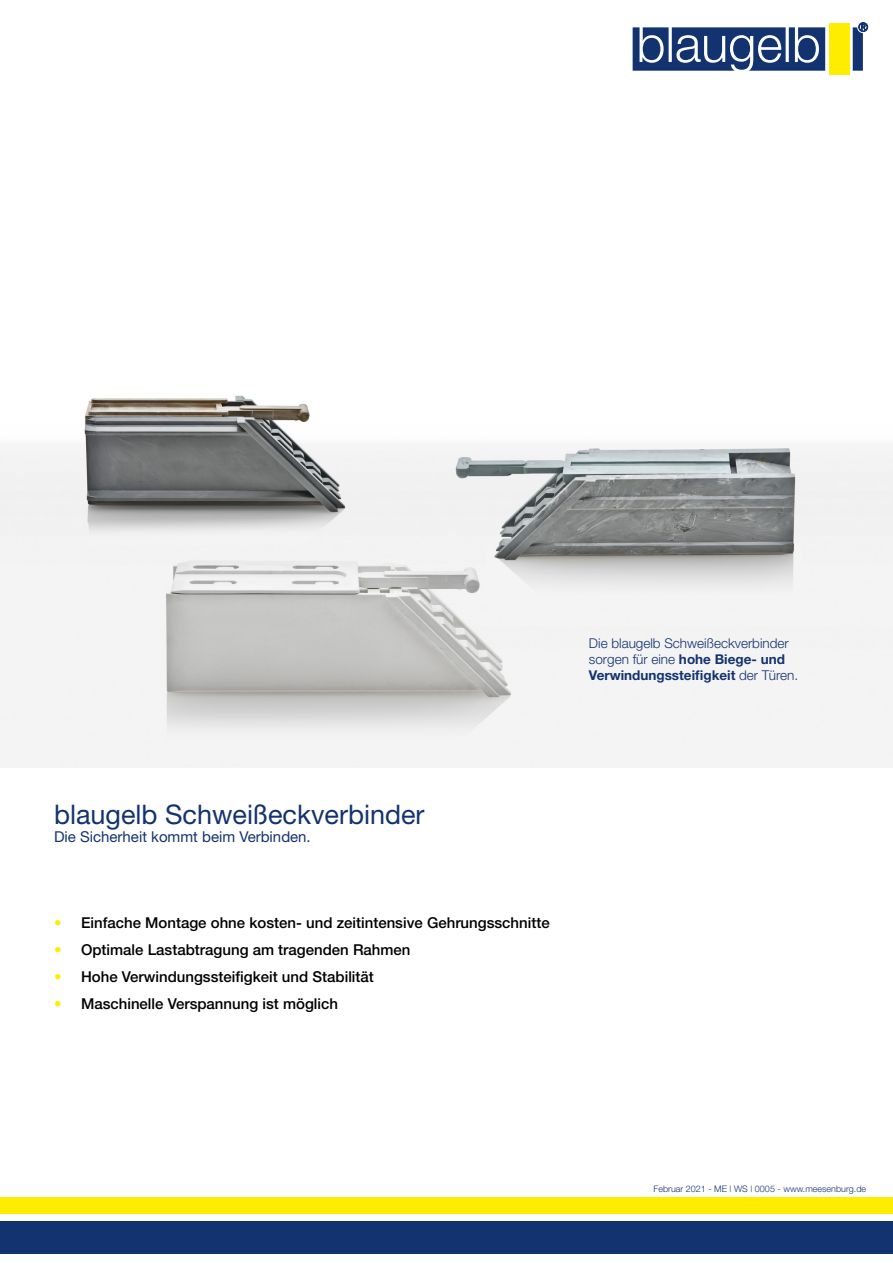
<style>
.page{position:relative;width:893px;height:1263px;background:#fff}
.page>*{position:absolute;margin:0;border:0;box-sizing:border-box;transform-origin:0 0}
.t1{font:27px "Helvetica Neue";color:#133370}
.t2{font:500 15px "Helvetica Neue";color:#000}
.t3{font:15px "Helvetica Neue";color:#133370}
.t4{font:300 13.5px/16.2px "Helvetica Neue LT Std";color:#133370}
.t5{font:300 9px "Helvetica Neue";color:#133370}
.s1{font-weight:700}
.s2{color:#ffed00}
</style>
<div class="page">
<img style="left:0;top:395px;width:893px;height:372px">
<div style="left:0;top:1222px;width:893px;height:32px;background:#133370"></div>
<div style="left:0;top:1197px;width:893px;height:17px;background:#ffed00"></div>
<svg style="left:633px;top:22px;width:235px;height:49px"></svg>
<div style="left:829px;top:23px;width:20px;height:51px;background:#ffed00"></div>
<p class="t4" style="left:589px;top:634px;width:211px">Die blaugelb Schweißeckverbinder sorgen für eine <span class="s1">hohe Biege- und<br>Verwindungssteifigkeit</span> der Türen.</p>
<h1 class="t1" style="left:54px;top:798px;width:372px">blaugelb Schweißeckverbinder</h1>
<p class="t3" style="left:54px;top:828px;width:258px">Die Sicherheit kommt beim Verbinden.</p>
<p class="t2" style="left:54px;top:914px;width:497px"><span class="s2">•</span> Einfache Montage ohne kosten- und zeitintensive Gehrungsschnitte</p>
<p class="t2" style="left:54px;top:941px;width:358px"><span class="s2">•</span> Optimale Lastabtragung am tragenden Rahmen</p>
<p class="t2" style="left:54px;top:968px;width:321px"><span class="s2">•</span> Hohe Verwindungssteifigkeit und Stabilität</p>
<p class="t2" style="left:54px;top:995px;width:286px"><span class="s2">•</span> Maschinelle Verspannung ist möglich</p>
<p class="t5" style="left:654px;top:1183px;width:214px">Februar 2021 - ME | WS | 0005 - www.meesenburg.de</p>
</div>
